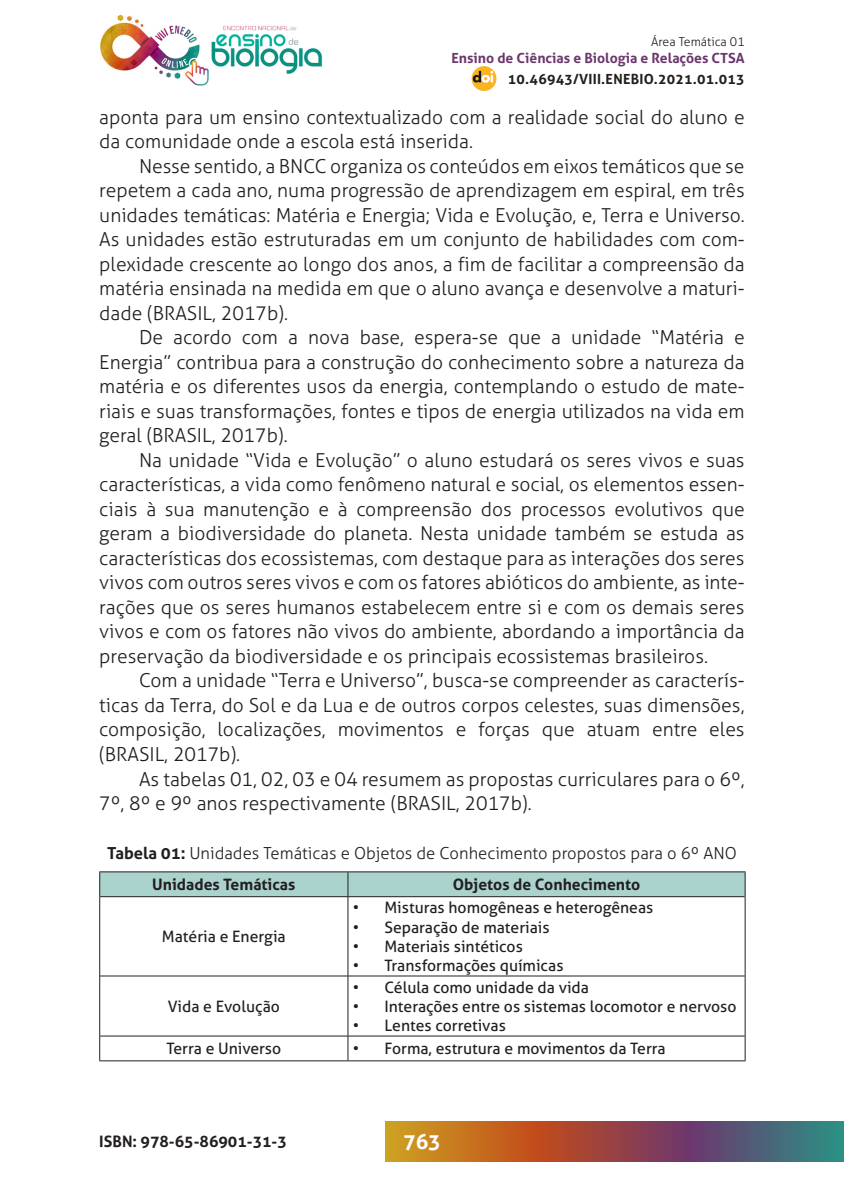
<style>
.page{position:relative;width:844px;height:1191px;background:#fff}
.page>*{position:absolute;margin:0;border:0;box-sizing:border-box;transform-origin:0 0}
.t1{font:700 21px "Aller";color:#fff}
._2_CORPO{font:300 19.25px/24.5px "Aller";color:#231f20;text-align:justify}
._7_LEGENDAS{font:300 16.62px "Aller";color:#231f20}
._9_TABELA{font:15.75px "Aller";color:#231f20}
._9_TABELA-2{font:700 15.75px "Aller";color:#231f20}
.t2{font:700 14px "Aller";color:#6c376e}
.t3{font:700 14px "Aller";letter-spacing:.02em;color:#231f20}
.t4{font:300 12.25px "Aller";color:#231f20}
.s1{font-weight:700}
</style>
<div class="page">
<img style="left:100px;top:14px;width:109px;height:72px">
<img style="left:211px;top:25px;width:111px;height:49px">
<svg style="left:385px;top:1121px;width:458px;height:40px"></svg>
<div style="left:471px;top:66px;width:25px;height:25px;background:#fbb323;border-radius:50%"></div>
<svg style="left:472px;top:71px;width:21px;height:12px"></svg>
<hr style="left:348px;top:896px;width:396px;height:1px;background:#231f20">
<hr style="left:348px;top:975px;width:396px;height:1px;background:#231f20">
<hr style="left:348px;top:1035px;width:396px;height:1px;background:#231f20">
<svg style="left:347px;top:1036px;width:1px;height:24px"></svg>
<hr style="left:100px;top:896px;width:248px;height:1px;background:#231f20">
<hr style="left:347px;top:897px;width:1px;height:78px;background:#231f20">
<hr style="left:100px;top:975px;width:248px;height:1px;background:#231f20">
<hr style="left:347px;top:976px;width:1px;height:59px;background:#231f20">
<hr style="left:100px;top:1035px;width:248px;height:1px;background:#231f20">
<hr style="left:99px;top:871px;width:249px;height:1px;background:#231f20">
<hr style="left:348px;top:871px;width:397px;height:1px;background:#231f20">
<div style="left:99px;top:872px;width:646px;height:24px;background:#aad3ce"></div>
<hr style="left:99px;top:896px;width:1px;height:80px;background:#231f20">
<hr style="left:744px;top:896px;width:1px;height:80px;background:#231f20">
<hr style="left:99px;top:976px;width:1px;height:60px;background:#231f20">
<hr style="left:744px;top:976px;width:1px;height:60px;background:#231f20">
<svg style="left:99px;top:1036px;width:1px;height:24px"></svg>
<svg style="left:744px;top:1036px;width:1px;height:24px"></svg>
<hr style="left:99px;top:1060px;width:249px;height:1px;background:#231f20">
<hr style="left:348px;top:1060px;width:397px;height:1px;background:#231f20">
<p class="t4" style="left:651px;top:34px;width:95px">Área Temática 01</p>
<p class="t2" style="left:451px;top:49px;width:294px">Ensino de Ciências e Biologia e Relações CTSA</p>
<p class="t3" style="left:508px;top:70px;width:238px">10.46943/VIII.ENEBIO.2021.01.013</p>
<p class="_2_CORPO" style="left:99px;top:105px;width:646px">aponta para um ensino contextualizado com a realidade social do aluno e da comunidade onde a escola está inserida.</p>
<p class="_2_CORPO" style="left:99px;top:154px;width:646px;text-indent:40px">Nesse sentido, a BNCC organiza os conteúdos em eixos temáticos que se repetem a cada ano, numa progressão de aprendizagem em espiral, em três unidades temáticas: Matéria e Energia; Vida e Evolução, e, Terra e Universo.<br>As unidades estão estruturadas em um conjunto de habilidades com com&shy;plexidade crescente ao longo dos anos, a fim de facilitar a compreensão da matéria ensinada na medida em que o aluno avança e desenvolve a maturi&shy;dade (BRASIL, 2017b).</p>
<p class="_2_CORPO" style="left:99px;top:325px;width:646px;text-indent:40px">De acordo com a nova base, espera-se que a unidade “Matéria e Energia” contribua para a construção do conhecimento sobre a natureza da matéria e os diferentes usos da energia, contemplando o estudo de mate&shy;riais e suas transformações, fontes e tipos de energia utilizados na vida em geral (BRASIL, 2017b).</p>
<p class="_2_CORPO" style="left:99px;top:448px;width:646px;text-indent:40px">Na unidade “Vida e Evolução” o aluno estudará os seres vivos e suas características, a vida como fenômeno natural e social, os elementos essen&shy;ciais à sua manutenção e à compreensão dos processos evolutivos que geram a biodiversidade do planeta. Nesta unidade também se estuda as características dos ecossistemas, com destaque para as interações dos seres vivos com outros seres vivos e com os fatores abióticos do ambiente, as inte&shy;rações que os seres humanos estabelecem entre si e com os demais seres vivos e com os fatores não vivos do ambiente, abordando a importância da preservação da biodiversidade e os principais ecossistemas brasileiros.</p>
<p class="_2_CORPO" style="left:99px;top:668px;width:646px;text-indent:40px">Com a unidade “Terra e Universo”, busca-se compreender as caracterís&shy;ticas da Terra, do Sol e da Lua e de outros corpos celestes, suas dimensões, composição, localizações, movimentos e forças que atuam entre eles (BRASIL, 2017b).</p>
<p class="_2_CORPO" style="left:99px;top:766px;width:646px;text-indent:40px">As tabelas 01, 02, 03 e 04 resumem as propostas curriculares para o 6º,<br>7º, 8º e 9º anos respectivamente (BRASIL, 2017b).</p>
<p class="_7_LEGENDAS" style="left:107px;top:843px;width:631px"><span class="s1">Tabela 01:</span> Unidades Temáticas e Objetos de Conhecimento propostos para o 6º ANO</p>
<p class="_9_TABELA-2" style="left:152px;top:874px;width:145px">Unidades Temáticas</p>
<p class="_9_TABELA-2" style="left:452px;top:874px;width:189px">Objetos de Conhecimento</p>
<p class="_9_TABELA" style="left:162px;top:927px;width:125px">Matéria e Energia</p>
<p class="_9_TABELA" style="left:353px;top:898px;width:302px">• Misturas homogêneas e heterogêneas</p>
<p class="_9_TABELA" style="left:353px;top:917px;width:198px">• Separação de materiais</p>
<p class="_9_TABELA" style="left:353px;top:936px;width:171px">• Materiais sintéticos</p>
<p class="_9_TABELA" style="left:353px;top:956px;width:212px">• Transformações químicas</p>
<p class="_9_TABELA" style="left:168px;top:996px;width:114px">Vida e Evolução</p>
<p class="_9_TABELA" style="left:353px;top:977px;width:237px">• Célula como unidade da vida</p>
<p class="_9_TABELA" style="left:353px;top:996px;width:385px">• Interações entre os sistemas locomotor e nervoso</p>
<p class="_9_TABELA" style="left:353px;top:1016px;width:154px">• Lentes corretivas</p>
<p class="_9_TABELA" style="left:166px;top:1039px;width:116px">Terra e Universo</p>
<p class="_9_TABELA" style="left:353px;top:1039px;width:314px">• Forma, estrutura e movimentos da Terra</p>
<p class="_9_TABELA-2" style="left:99px;top:1131px;width:189px">ISBN: 978-65-86901-31-3</p>
<p class="t1" style="left:403px;top:1128px;width:39px">763</p>
</div>
